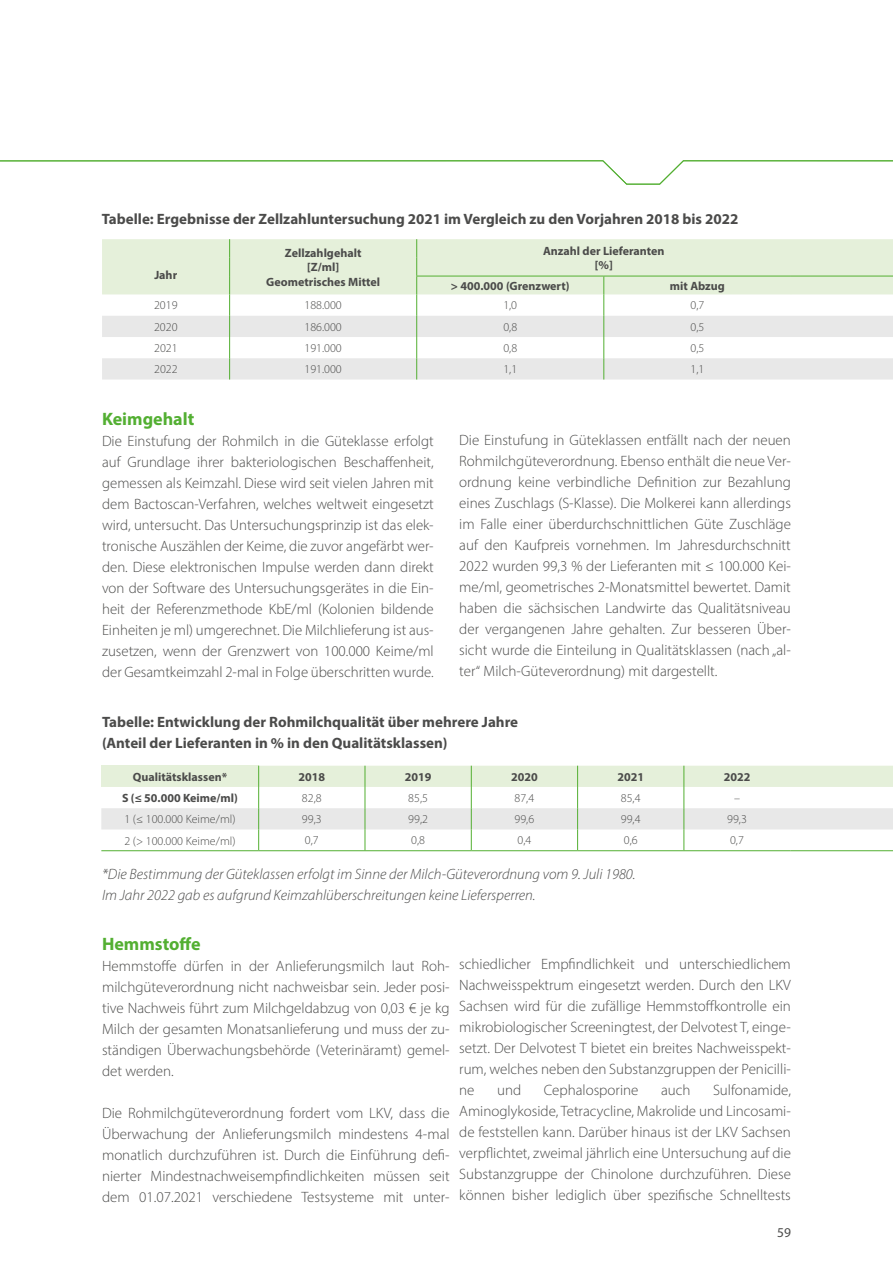
<style>
.page{position:relative;width:893px;height:1263px;background:#fff}
.page>*{position:absolute;margin:0;border:0;box-sizing:border-box;transform-origin:0 0}
.t1{font:700 18px "Myriad Pro";color:#53af32}
.t2{font:300 15px/21px "Myriad Pro";color:#4b4b4a;text-align:justify}
.t3{font:700 15px/21px "Myriad Pro";color:#4b4b4a}
.t4{font:italic 300 15px/21px "Myriad Pro";color:#4b4b4a}
.t5{font:13.5px "Myriad Pro";color:#4b4b4a}
.t6{font:300 12px "Myriad Pro";color:#4b4b4a}
.t7{font:700 12px/14.4px "Myriad Pro";color:#4b4b4a;text-align:center}
</style>
<div class="page">
<svg style="left:0;top:160px;width:893px;height:25px"></svg>
<svg style="left:102px;top:239px;width:791px;height:140px"></svg>
<svg style="left:101px;top:766px;width:792px;height:84px"></svg>
<hr style="left:101px;top:850px;width:158px;height:1px;background:#53af32">
<hr style="left:259px;top:850px;width:106px;height:1px;background:#53af32">
<hr style="left:365px;top:850px;width:106px;height:1px;background:#53af32">
<hr style="left:471px;top:850px;width:107px;height:1px;background:#53af32">
<hr style="left:578px;top:850px;width:106px;height:1px;background:#53af32">
<hr style="left:684px;top:850px;width:106px;height:1px;background:#53af32">
<hr style="left:790px;top:850px;width:103px;height:1px;background:#53af32">
<p class="t3" style="left:102px;top:208px;width:638px">Tabelle: Ergebnisse der Zellzahluntersuchung 2021 im Vergleich zu den Vorjahren 2018 bis 2022</p>
<p class="t7" style="left:154px;top:267px;width:24px">Jahr</p>
<p class="t7" style="left:266px;top:245px;width:115px">Zellzahlgehalt<br>[Z/ml]<br>Geometrisches Mittel</p>
<p class="t7" style="left:543px;top:243px;width:123px">Anzahl der Lieferanten [%]</p>
<p class="t7" style="left:451px;top:278px;width:120px">&gt; 400.000 (Grenzwert)</p>
<p class="t7" style="left:670px;top:278px;width:56px">mit Abzug</p>
<p class="t6" style="left:154px;top:298px;width:25px">2019</p>
<p class="t6" style="left:305px;top:298px;width:39px">188.000</p>
<p class="t6" style="left:503px;top:298px;width:15px">1,0</p>
<p class="t6" style="left:690px;top:298px;width:15px">0,7</p>
<p class="t6" style="left:154px;top:319px;width:25px">2020</p>
<p class="t6" style="left:305px;top:319px;width:39px">186.000</p>
<p class="t6" style="left:503px;top:319px;width:15px">0,8</p>
<p class="t6" style="left:690px;top:319px;width:15px">0,5</p>
<p class="t6" style="left:154px;top:341px;width:25px">2021</p>
<p class="t6" style="left:305px;top:341px;width:39px">191.000</p>
<p class="t6" style="left:503px;top:341px;width:15px">0,8</p>
<p class="t6" style="left:690px;top:341px;width:15px">0,5</p>
<p class="t6" style="left:154px;top:362px;width:25px">2022</p>
<p class="t6" style="left:305px;top:362px;width:39px">191.000</p>
<p class="t6" style="left:503px;top:362px;width:15px">1,1</p>
<p class="t6" style="left:690px;top:362px;width:15px">1,1</p>
<p class="t1" style="left:102px;top:407px;width:94px">Keimgehalt</p>
<p class="t2" style="left:102px;top:430px;width:333px">Die Einstufung der Rohmilch in die Güteklasse erfolgt auf Grundlage ihrer bakteriologischen Beschaffenheit, gemessen als Keimzahl. Diese wird seit vielen Jahren mit dem Bactoscan-Verfahren, welches weltweit eingesetzt wird, untersucht. Das Untersuchungsprinzip ist das elek&shy;tronische Auszählen der Keime, die zuvor angefärbt wer&shy;den. Diese elektronischen Impulse werden dann direkt von der Software des Untersuchungsgerätes in die Ein&shy;heit der Referenzmethode KbE/ml (Kolonien bildende Einheiten je ml) umgerechnet. Die Milchlieferung ist aus&shy;zusetzen, wenn der Grenzwert von 100.000 Keime/ml der Gesamtkeimzahl 2-mal in Folge überschritten wurde.</p>
<p class="t2" style="left:459px;top:429px;width:333px">Die Einstufung in Güteklassen entfällt nach der neuen Rohmilchgüteverordnung. Ebenso enthält die neue Ver&shy;ordnung keine verbindliche Definition zur Bezahlung eines Zuschlags (S-Klasse). Die Molkerei kann allerdings im Falle einer überdurchschnittlichen Güte Zuschläge auf den Kaufpreis vornehmen. Im Jahresdurchschnitt 2022 wurden 99,3 % der Lieferanten mit ≤ 100.000 Kei&shy;me/ml, geometrisches 2-Monatsmittel bewertet. Damit haben die sächsischen Landwirte das Qualitätsniveau der vergangenen Jahre gehalten. Zur besseren Über&shy;sicht wurde die Einteilung in Qualitätsklassen (nach „al&shy;ter“ Milch-Güteverordnung) mit dargestellt.</p>
<p class="t3" style="left:102px;top:711px;width:418px">Tabelle: Entwicklung der Rohmilchqualität über mehrere Jahre (Anteil der Lieferanten in % in den Qualitätsklassen)</p>
<p class="t7" style="left:133px;top:769px;width:96px">Qualitätsklassen*</p>
<p class="t7" style="left:298px;top:769px;width:28px">2018</p>
<p class="t7" style="left:405px;top:769px;width:28px">2019</p>
<p class="t7" style="left:511px;top:769px;width:28px">2020</p>
<p class="t7" style="left:617px;top:769px;width:28px">2021</p>
<p class="t7" style="left:724px;top:769px;width:28px">2022</p>
<p class="t7" style="left:122px;top:790px;width:117px">S (≤ 50.000 Keime/ml)</p>
<p class="t6" style="left:302px;top:791px;width:21px">82,8</p>
<p class="t6" style="left:408px;top:791px;width:21px">85,5</p>
<p class="t6" style="left:515px;top:791px;width:21px">87,4</p>
<p class="t6" style="left:621px;top:791px;width:21px">85,4</p>
<p class="t6" style="left:734px;top:791px;width:7px">–</p>
<p class="t6" style="left:124px;top:812px;width:113px">1 (≤ 100.000 Keime/ml)</p>
<p class="t6" style="left:302px;top:812px;width:21px">99,3</p>
<p class="t6" style="left:408px;top:812px;width:21px">99,2</p>
<p class="t6" style="left:515px;top:812px;width:21px">99,6</p>
<p class="t6" style="left:621px;top:812px;width:21px">99,4</p>
<p class="t6" style="left:727px;top:812px;width:21px">99,3</p>
<p class="t6" style="left:124px;top:833px;width:113px">2 (&gt; 100.000 Keime/ml)</p>
<p class="t6" style="left:305px;top:833px;width:15px">0,7</p>
<p class="t6" style="left:411px;top:833px;width:15px">0,8</p>
<p class="t6" style="left:517px;top:833px;width:15px">0,4</p>
<p class="t6" style="left:624px;top:833px;width:15px">0,6</p>
<p class="t6" style="left:730px;top:833px;width:15px">0,7</p>
<p class="t4" style="left:102px;top:863px;width:535px">*Die Bestimmung der Güteklassen erfolgt im Sinne der Milch-Güteverordnung vom 9. Juli 1980.<br>Im Jahr 2022 gab es aufgrund Keimzahlüberschreitungen keine Liefersperren.</p>
<p class="t1" style="left:102px;top:932px;width:100px">Hemmstoffe</p>
<p class="t2" style="left:102px;top:955px;width:349px">Hemmstoffe dürfen in der Anlieferungsmilch laut Roh&shy;milchgüteverordnung nicht nachweisbar sein. Jeder posi&shy;tive Nachweis führt zum Milchgeldabzug von 0,03 € je kg Milch der gesamten Monatsanlieferung und muss der zu&shy;ständigen Überwachungsbehörde (Veterinäramt) gemel&shy;det werden.</p>
<p class="t2" style="left:102px;top:1102px;width:349px">Die Rohmilchgüteverordnung fordert vom LKV, dass die Überwachung der Anlieferungsmilch mindestens 4-mal monatlich durchzuführen ist. Durch die Einführung defi&shy;nierter Mindestnachweisempfindlichkeiten müssen seit dem 01.07.2021 verschiedene Testsysteme mit unter-</p>
<p class="t2" style="left:459px;top:953px;width:333px">schiedlicher Empfindlichkeit und unterschiedlichem Nachweisspektrum eingesetzt werden. Durch den LKV Sachsen wird für die zufällige Hemmstoffkontrolle ein mikrobiologischer Screeningtest, der Delvotest T, einge&shy;setzt. Der Delvotest T bietet ein breites Nachweisspekt&shy;rum, welches neben den Substanzgruppen der Penicilli&shy;ne</p>
<p class="t2" style="left:459px;top:1079px;width:333px;text-indent:254px">Sulfonamide, Aminoglykoside, Tetracycline, Makrolide und Lincosami&shy;de feststellen kann. Darüber hinaus ist der LKV Sachsen verpflichtet, zweimal jährlich eine Untersuchung auf die Substanzgruppe der Chinolone durchzuführen. Diese können bisher lediglich über spezifische Schnelltests</p>
<p class="t5" style="left:777px;top:1224px;width:15px">59</p>
<p class="t2" style="left:497px;top:1079px;width:26px">und</p>
<p class="t2" style="left:544px;top:1079px;width:96px">Cephalosporine</p>
<p class="t2" style="left:661px;top:1079px;width:31px">auch</p>
</div>
